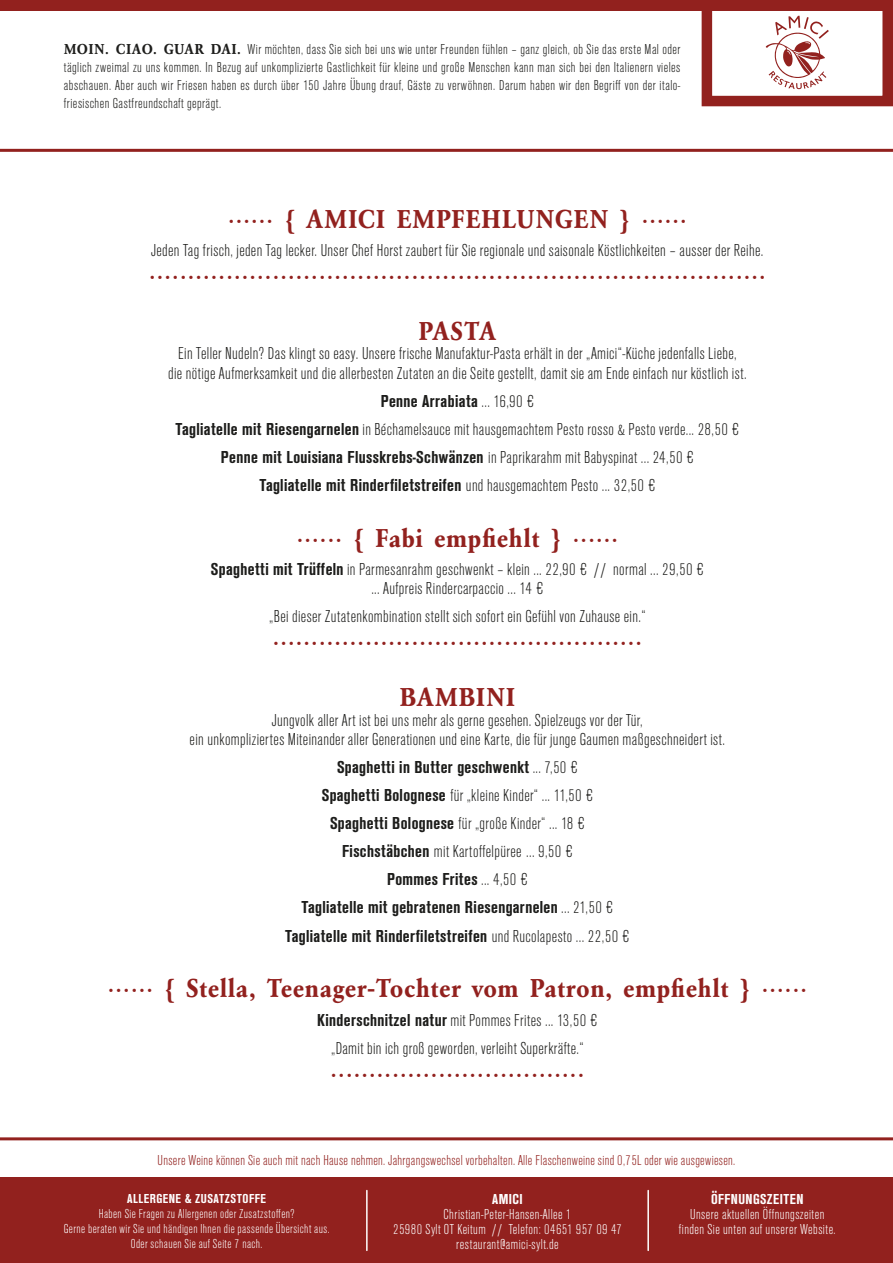
<style>
.page{position:relative;width:893px;height:1263px;background:#fff}
.page>*{position:absolute;margin:0;border:0;box-sizing:border-box;transform-origin:0 0}
.t1{font:700 condensed 27px/55.9px "Garamond Std";letter-spacing:.02em;color:#92211e;text-align:center}
.t2{font:300 condensed 18px/28px "Ancona";letter-spacing:.02em;color:#1d1d1b;text-align:center}
.t3{font:700 condensed 18px/28px "Ancona";letter-spacing:.02em;color:#1d1d1b;text-align:center}
.t4{font:300 condensed 15px/18px "Ancona";letter-spacing:.03em;color:#1d1d1b;text-align:justify}
.t5{font:300 condensed 15px/15px "Ancona";letter-spacing:.03em;color:#fff;text-align:center}
.t6{font:300 condensed 15px "Ancona";letter-spacing:.02em;color:#92211e}
.t7{font:700 condensed 15px "Ancona";letter-spacing:.03em;color:#fff}
.t8{font:300 condensed 13.5px/15px "Ancona";letter-spacing:.03em;color:#fff;text-align:center}
.t9{font:700 condensed 13.5px "Ancona";letter-spacing:.03em;color:#fff}
.s1{font-family:"Garamond Std";font-weight:700}
.s2{font-weight:700}
.s3{font-weight:300}
</style>
<div class="page">
<hr style="left:0;top:149px;width:893px;height:3px;background:#92211e">
<hr style="left:0;top:1137px;width:893px;height:3px;background:#92211e">
<div style="left:702px;top:0;width:191px;height:106px;border:10px solid #92211e"></div>
<svg style="left:766px;top:16px;width:63px;height:73px"></svg>
<div style="left:0;top:1178px;width:893px;height:85px;background:#92211e"></div>
<div style="left:0;top:0;width:893px;height:11px;background:#92211e"></div>
<hr style="left:892px;top:0;width:1px;height:106px;background:#92211e">
<hr style="left:366px;top:1190px;width:2px;height:60px;background:#fff">
<hr style="left:647px;top:1190px;width:2px;height:60px;background:#fff">
<p class="t4" style="left:64px;top:40px;width:618px"><span class="s1">MOIN. CIAO. GUAR DAI.</span> Wir möchten, dass Sie sich bei uns wie unter Freunden fühlen – ganz gleich, ob Sie das erste Mal oder täglich zweimal zu uns kommen. In Bezug auf unkomplizierte Gastlichkeit für kleine und große Menschen kann man sich bei den Italienern vieles abschauen. Aber auch wir Friesen haben es durch über 150 Jahre Übung drauf, Gäste zu verwöhnen. Darum haben wir den Begriff von der italo&shy;friesischen Gastfreundschaft geprägt.</p>
<h1 class="t1" style="left:228px;top:191px;width:461px">······ { AMICI EMPFEHLUNGEN } ······</h1>
<p class="t2" style="left:151px;top:236px;width:613px">Jeden Tag frisch, jeden Tag lecker. Unser Chef Horst zaubert für Sie regionale und saisonale Köstlichkeiten – ausser der Reihe.</p>
<h1 class="t1" style="left:149px;top:247px;width:619px">················································································<br>PASTA</h1>
<p class="t2" style="left:168px;top:344px;width:580px;line-height:19.5px">Ein Teller Nudeln? Das klingt so easy. Unsere frische Manufaktur-Pasta erhält in der „Amici“-Küche jedenfalls Liebe,<br>die nötige Aufmerksamkeit und die allerbesten Zutaten an die Seite gestellt, damit sie am Ende einfach nur köstlich ist.</p>
<p class="t2" style="left:175px;top:387px;width:565px"><span class="s2">Penne Arrabiata</span> ... 16,90 €<br><span class="s2">Tagliatelle mit Riesengarnelen</span> in Béchamelsauce mit hausgemachtem Pesto rosso &amp; Pesto verde... 28,50 € <span class="s2">Penne mit Louisiana Flusskrebs-Schwänzen</span> in Paprikarahm mit Babyspinat ... 24,50 €<br><span class="s2">Tagliatelle mit Rinderfiletstreifen</span> und hausgemachtem Pesto ... 32,50 €</p>
<h1 class="t1" style="left:296px;top:510px;width:323px">······ { Fabi empfiehlt } ······</h1>
<p class="t2" style="left:211px;top:560px;width:494px;line-height:19.5px"><span class="s2">Spaghetti mit Trüffeln</span> in Parmesanrahm geschwenkt – klein ... 22,90 € // normal ... 29,50 € ... Aufpreis Rindercarpaccio ... 14 €</p>
<p class="t2" style="left:269px;top:603px;width:378px">„Bei dieser Zutatenkombination stellt sich sofort ein Gefühl von Zuhause ein.“</p>
<h1 class="t1" style="left:272px;top:613px;width:372px">················································<br>BAMBINI</h1>
<p class="t2" style="left:190px;top:711px;width:537px;line-height:19.5px">Jungvolk aller Art ist bei uns mehr als gerne gesehen. Spielzeugs vor der Tür,<br>ein unkompliziertes Miteinander aller Generationen und eine Karte, die für junge Gaumen maßgeschneidert ist.</p>
<p class="t3" style="left:285px;top:753px;width:346px">Spaghetti in Butter geschwenkt <span class="s3">... 7,50 €<br></span>Spaghetti Bolognese <span class="s3">für „kleine Kinder“ ... 11,50 €<br></span>Spaghetti Bolognese <span class="s3">für „große Kinder“ ... 18 € </span>Fischstäbchen <span class="s3">mit Kartoffelpüree ... 9,50 €<br></span>Pommes Frites <span class="s3">... 4,50 €<br></span>Tagliatelle mit gebratenen Riesengarnelen <span class="s3">... 21,50 € </span>Tagliatelle mit Rinderfiletstreifen <span class="s3">und Rucolapesto ... 22,50 €</span></p>
<h1 class="t1" style="left:108px;top:960px;width:701px">······ { Stella, Teenager-Tochter vom Patron, empfiehlt } ······</h1>
<p class="t2" style="left:317px;top:1006px;width:282px"><span class="s2">Kinderschnitzel natur</span> mit Pommes Frites ... 13,50 € „Damit bin ich groß geworden, verleiht Superkräfte.“</p>
<h1 class="t1" style="left:330px;top:1044px;width:256px">·································</h1>
<p class="t6" style="left:158px;top:1152px;width:579px">Unsere Weine können Sie auch mit nach Hause nehmen. Jahrgangswechsel vorbehalten. Alle Flaschenweine sind 0,75L oder wie ausgewiesen.</p>
<p class="t9" style="left:127px;top:1190px;width:140px">ALLERGENE &amp; ZUSATZSTOFFE</p>
<p class="t8" style="left:64px;top:1206px;width:267px">Haben Sie Fragen zu Allergenen oder Zusatzstoffen?<br>Gerne beraten wir Sie und händigen Ihnen die passende Übersicht aus.<br>Oder schauen Sie auf Seite 7 nach.</p>
<p class="t7" style="left:492px;top:1190px;width:32px">AMICI</p>
<p class="t5" style="left:393px;top:1206px;width:230px">Christian-Peter-Hansen-Allee 1<br>25980 Sylt OT Keitum // Telefon: 04651 957 09 47 restaurant@amici-sylt.de</p>
<p class="t7" style="left:711px;top:1190px;width:94px">ÖFFNUNGSZEITEN</p>
<p class="t5" style="left:679px;top:1206px;width:158px">Unsere aktuellen Öffnungszeiten finden Sie unten auf unserer Website.</p>
</div>
